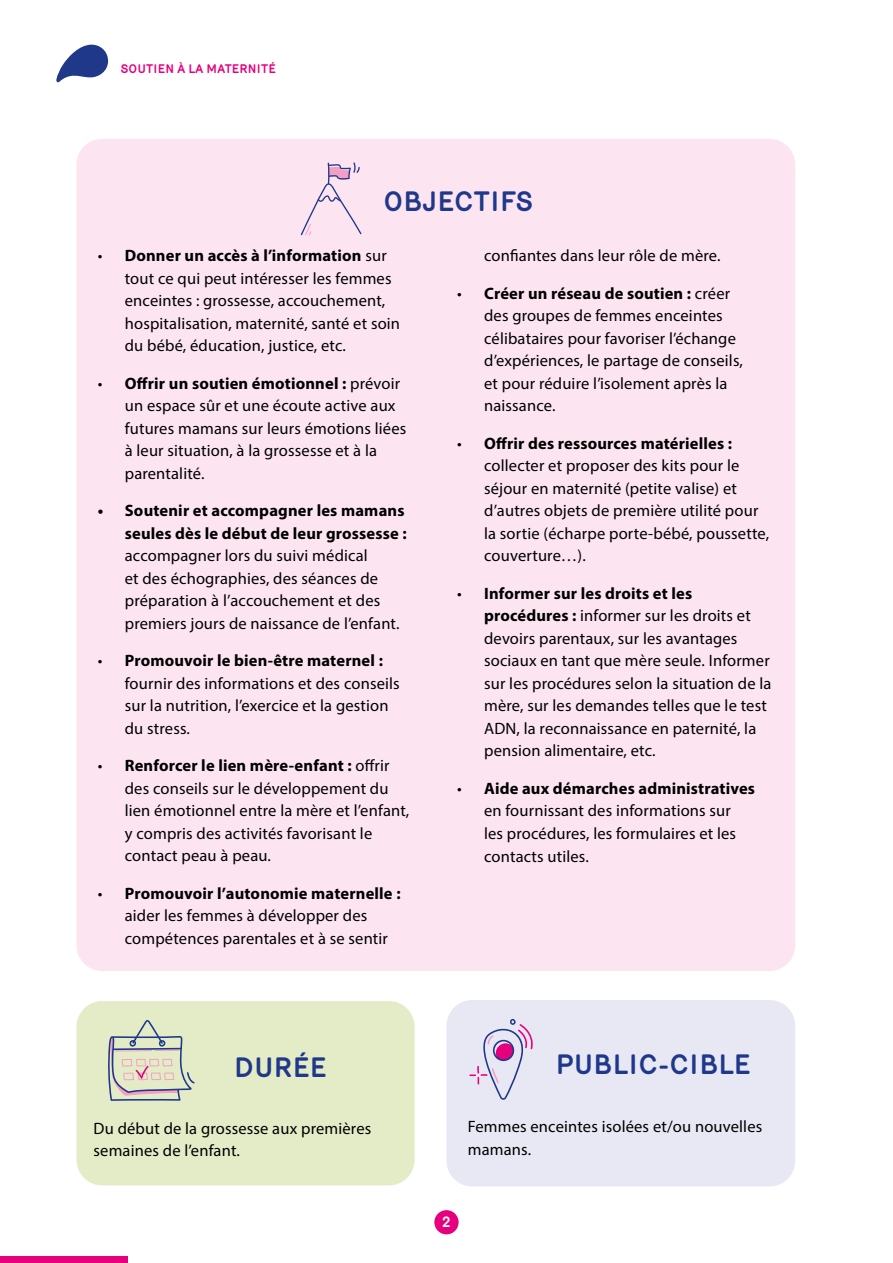
<style>
.page{position:relative;width:893px;height:1263px;background:#fff}
.page>*{position:absolute;margin:0;border:0;box-sizing:border-box;transform-origin:0 0}
.t1{font:700 27px "Mercury";color:#20388a}
.t2{font:16.5px/22.5px "Myriad Pro";letter-spacing:.01em;color:#000}
.t3{font:700 16.5px/22.5px "Myriad Pro";letter-spacing:.01em;color:#000;text-align:right}
.t4{font:700 15px "Mercury";color:#fff}
.t5{font:700 12px "Mercury";color:#e6007d}
.s1{font-weight:700}
</style>
<div class="page">
<div style="left:0;top:1256px;width:128px;height:7px;background:#e6007d"></div>
<div style="left:434px;top:1210px;width:25px;height:24px;background:#e6007d;border-radius:50%"></div>
<svg style="left:56px;top:45px;width:52px;height:37px"></svg>
<div style="left:77px;top:139px;width:718px;height:832px;background:#fce5f1;border-radius:26px"></div>
<svg style="left:301px;top:162px;width:61px;height:73px"></svg>
<div style="left:77px;top:1001px;width:338px;height:184px;background:#e3ecc6;border-radius:26px"></div>
<svg style="left:108px;top:1020px;width:87px;height:81px"></svg>
<div style="left:446px;top:1000px;width:349px;height:186px;background:#e8e8f5;border-radius:26px"></div>
<svg style="left:469px;top:1019px;width:64px;height:81px"></svg>
<p class="t5" style="left:120px;top:62px;width:157px">SOUTIEN À LA MATERNITÉ</p>
<h1 class="t1" style="left:384px;top:186px;width:152px">OBJECTIFS</h1>
<p class="t2" style="left:125px;top:244px;width:277px;text-indent:-27px">• <span class="s1">Donner un accès à l’information</span> sur tout ce qui peut intéresser les femmes enceintes : grossesse, accouchement, hospitalisation, maternité, santé et soin du bébé, éducation, justice, etc.</p>
<p class="t2" style="left:125px;top:372px;width:283px;text-indent:-27px">• <span class="s1">Offrir un soutien émotionnel :</span> prévoir un espace sûr et une écoute active aux futures mamans sur leurs émotions liées à leur situation, à la grossesse et à la parentalité.</p>
<p class="t3" style="left:98px;top:499px;width:310px">• Soutenir et accompagner les mamans seules dès le début de leur grossesse :</p>
<p class="t2" style="left:125px;top:544px;width:276px">accompagner lors du suivi médical<br>et des échographies, des séances de préparation à l’accouchement et des premiers jours de naissance de l’enfant.</p>
<p class="t2" style="left:125px;top:649px;width:276px;text-indent:-27px">• <span class="s1">Promouvoir le bien-être maternel : </span>fournir des informations et des conseils sur la nutrition, l’exercice et la gestion du stress.</p>
<p class="t2" style="left:125px;top:754px;width:286px;text-indent:-27px">• <span class="s1">Renforcer le lien mère-enfant :</span> offrir des conseils sur le développement du lien émotionnel entre la mère et l’enfant, y compris des activités favorisant le contact peau à peau.</p>
<p class="t2" style="left:125px;top:882px;width:277px;text-indent:-27px">• <span class="s1">Promouvoir l’autonomie maternelle : </span>aider les femmes à développer des compétences parentales et à se sentir</p>
<p class="t2" style="left:484px;top:244px;width:238px">confiantes dans leur rôle de mère.</p>
<p class="t2" style="left:484px;top:282px;width:260px;text-indent:-27px">• <span class="s1">Créer un réseau de soutien :</span> créer des groupes de femmes enceintes célibataires pour favoriser l’échange d’expériences, le partage de conseils, et pour réduire l’isolement après la naissance.</p>
<p class="t2" style="left:484px;top:432px;width:287px;text-indent:-27px">• <span class="s1">Offrir des ressources matérielles : </span>collecter et proposer des kits pour le séjour en maternité (petite valise) et d’autres objets de première utilité pour la sortie (écharpe porte-bébé, poussette, couverture…).</p>
<p class="t2" style="left:484px;top:582px;width:289px;text-indent:-27px">• <span class="s1">Informer sur les droits et les procédures :</span> informer sur les droits et devoirs parentaux, sur les avantages sociaux en tant que mère seule. Informer sur les procédures selon la situation de la mère, sur les demandes telles que le test ADN, la reconnaissance en paternité, la pension alimentaire, etc.</p>
<p class="t2" style="left:484px;top:777px;width:272px;text-indent:-27px">• <span class="s1">Aide aux démarches administratives </span>en fournissant des informations sur<br>les procédures, les formulaires et les contacts utiles.</p>
<h1 class="t1" style="left:234px;top:1052px;width:94px">DURÉE</h1>
<p class="t2" style="left:94px;top:1116px;width:279px">Du début de la grossesse aux premières semaines de l’enfant.</p>
<h1 class="t1" style="left:556px;top:1049px;width:197px">PUBLIC-CIBLE</h1>
<p class="t2" style="left:468px;top:1115px;width:296px">Femmes enceintes isolées et/ou nouvelles mamans.</p>
<p class="t4" style="left:442px;top:1213px;width:10px">2</p>
</div>
